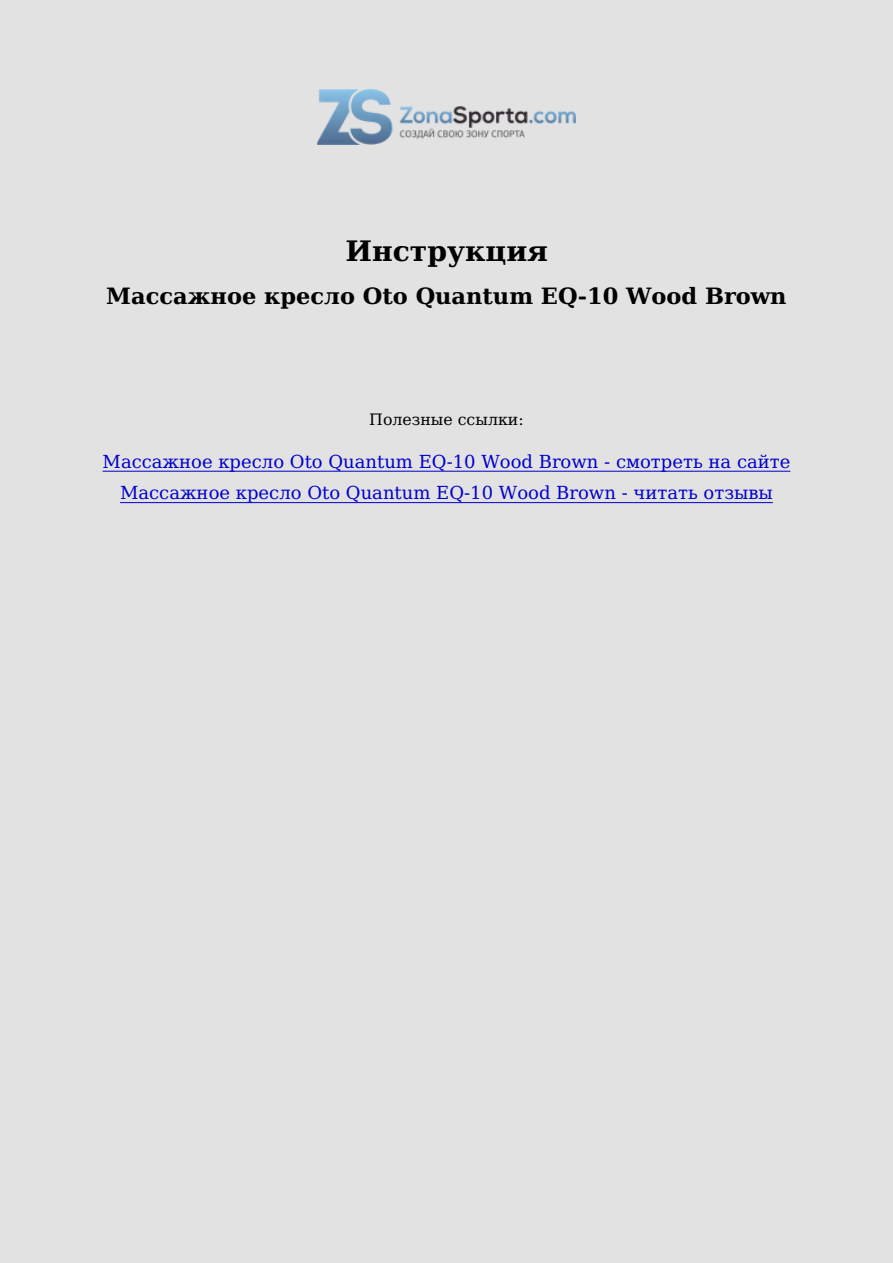
<style>
.page{position:relative;width:893px;height:1263px;background:#e2e2e2}
.page>*{position:absolute;margin:0;border:0;box-sizing:border-box;transform-origin:0 0}
.t1{font:700 28.2px "DejaVu Serif";color:#000}
.t2{font:700 22.5px "DejaVu Serif";color:#000}
.t3{font:18px/31.3px "DejaVu Serif";color:#00c;text-align:center}
.t4{font:15.75px "DejaVu Serif";color:#000}
</style>
<div class="page">
<img style="left:317px;top:89px;width:259px;height:55px">
<hr style="left:103px;top:471px;width:687px;height:1px;background:#00c">
<hr style="left:120px;top:502px;width:653px;height:1px;background:#00c">
<h1 class="t1" style="left:345px;top:229px;width:204px">Инструкция</h1>
<p class="t2" style="left:106px;top:278px;width:682px">Массажное кресло Oto Quantum EQ-10 Wood Brown</p>
<p class="t4" style="left:369px;top:407px;width:156px">Полезные ссылки:</p>
<p class="t3" style="left:103px;top:445px;width:689px">Массажное кресло Oto Quantum EQ-10 Wood Brown - смотреть на сайте<br>Массажное кресло Oto Quantum EQ-10 Wood Brown - читать отзывы</p>
</div>
